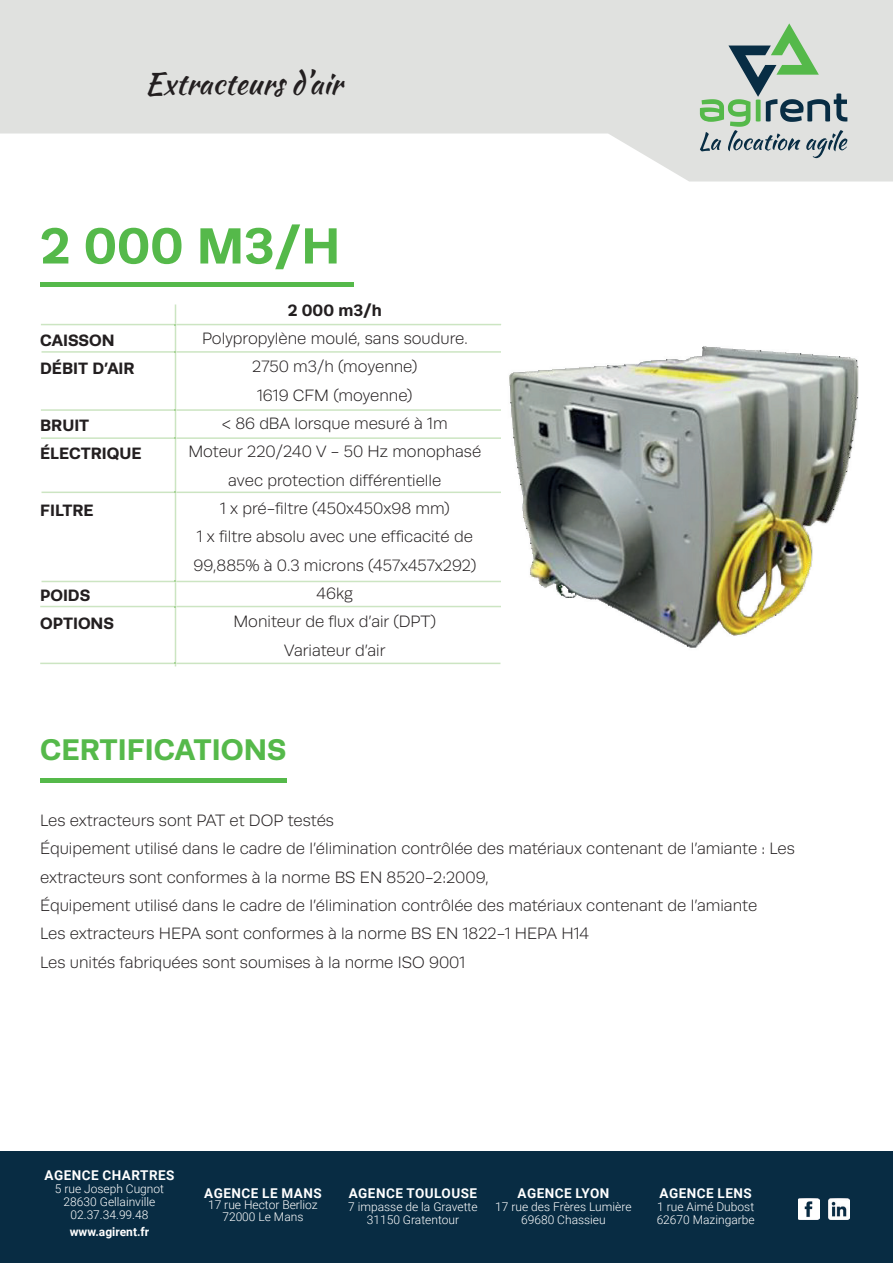
<style>
.page{position:relative;width:893px;height:1263px;background:#fff}
.page>*{position:absolute;margin:0;border:0;box-sizing:border-box;transform-origin:0 0}
.t1{font:700 51px "Runda";color:#55b94a}
.t2{font:30px "Kaushan Script";color:#231f20}
.t3{font:700 30px "Runda";color:#55b94a}
.t4{font:300 16.5px/28.3px "Runda";color:#231f20;text-align:center}
.t5{font:700 16.5px/28.3px "Runda";color:#231f20}
.t6{font:700 13.5px "Roboto";letter-spacing:.035em;color:#fff}
.t7{font:300 12px/13px "Roboto";color:#fff;text-align:center}
.t8{font:700 12px "Roboto";color:#fff}
</style>
<div class="page">
<svg style="left:0;top:0;width:893px;height:182px;fill:#e0e1df"></svg>
<svg style="left:700px;top:23px;width:147px;height:135px;background:#b6c5bc"></svg>
<div style="left:0;top:1151px;width:893px;height:112px;background:#082c43"></div>
<img style="left:798px;top:1198px;width:21px;height:21px">
<img style="left:828px;top:1198px;width:22px;height:21px">
<hr style="left:40px;top:282px;width:314px;height:4px;background:#55b94a">
<hr style="left:176px;top:409px;width:347px;height:2px;background:#cce5c2">
<hr style="left:41px;top:409px;width:134px;height:2px;background:#cce5c2">
<hr style="left:176px;top:324px;width:325px;height:1px;background:#cce5c2">
<hr style="left:41px;top:324px;width:134px;height:1px;background:#cce5c2">
<hr style="left:175px;top:353px;width:1px;height:56px;background:#cce5c2">
<hr style="left:175px;top:439px;width:1px;height:53px;background:#cce5c2">
<hr style="left:175px;top:493px;width:1px;height:88px;background:#cce5c2">
<hr style="left:175px;top:607px;width:1px;height:56px;background:#cce5c2">
<hr style="left:176px;top:437px;width:348px;height:2px;background:#cce5c2">
<hr style="left:41px;top:437px;width:134px;height:2px;background:#cce5c2">
<svg style="left:175px;top:409px;width:1px;height:30px"></svg>
<hr style="left:176px;top:351px;width:348px;height:2px;background:#cce5c2">
<hr style="left:42px;top:351px;width:133px;height:2px;background:#cce5c2">
<svg style="left:175px;top:304px;width:1px;height:49px"></svg>
<hr style="left:176px;top:492px;width:326px;height:1px;background:#cce5c2">
<hr style="left:42px;top:492px;width:133px;height:1px;background:#cce5c2">
<hr style="left:176px;top:606px;width:346px;height:1px;background:#cce5c2">
<hr style="left:40px;top:606px;width:135px;height:1px;background:#cce5c2">
<hr style="left:176px;top:663px;width:324px;height:1px;background:#cce5c2">
<hr style="left:40px;top:663px;width:135px;height:1px;background:#cce5c2">
<hr style="left:176px;top:581px;width:326px;height:1px;background:#cce5c2">
<hr style="left:42px;top:581px;width:133px;height:1px;background:#cce5c2">
<svg style="left:175px;top:581px;width:1px;height:26px"></svg>
<hr style="left:40px;top:779px;width:246px;height:4px;background:#55b94a">
<img style="left:502px;top:346px;width:357px;height:302px">
<h2 class="t2" style="left:145px;top:62px;width:199px">Extracteurs d’air</h2>
<h1 class="t1" style="left:40px;top:215px;width:302px">2 000 M3/H</h1>
<p class="t5" style="left:40px;top:325px;width:96px">CAISSON<br>DÉBIT D’AIR</p>
<p class="t5" style="left:40px;top:410px;width:103px">BRUIT<br>ÉLECTRIQUE</p>
<p class="t5" style="left:40px;top:495px;width:55px">FILTRE</p>
<p class="t5" style="left:40px;top:580px;width:75px">POIDS<br>OPTIONS</p>
<p class="t5" style="left:288px;top:295px;width:96px">2 000 m3/h</p>
<p class="t4" style="left:188px;top:324px;width:294px">Polypropylène moulé, sans soudure.<br>2750 m3/h (moyenne)<br>1619 CFM (moyenne)<br>&lt; 86 dBA lorsque mesuré à 1m<br>Moteur 220/240 V - 50 Hz monophasé avec protection différentielle<br>1 x pré-filtre (450x450x98 mm)<br>1 x filtre absolu avec une efficacité de<br>99,885% à 0.3 microns (457x457x292)<br>46kg<br>Moniteur de flux d’air (DPT)<br>Variateur d’air</p>
<h2 class="t3" style="left:40px;top:732px;width:248px">CERTIFICATIONS</h2>
<p class="t4" style="left:40px;top:806px;width:756px;text-align:left">Les extracteurs sont PAT et DOP testés<br>Équipement utilisé dans le cadre de l’élimination contrôlée des matériaux contenant de l’amiante : Les extracteurs sont conformes à la norme BS EN 8520-2:2009,<br>Équipement utilisé dans le cadre de l’élimination contrôlée des matériaux contenant de l’amiante<br>Les extracteurs HEPA sont conformes à la norme BS EN 1822-1 HEPA H14<br>Les unités fabriquées sont soumises à la norme ISO 9001</p>
<p class="t6" style="left:44px;top:1165px;width:132px">AGENCE CHARTRES</p>
<p class="t7" style="left:55px;top:1181px;width:111px">5 rue Joseph Cugnot<br>28630 Gellainville<br>02.37.34.99.48</p>
<p class="t8" style="left:70px;top:1223px;width:81px">www.agirent.fr</p>
<p class="t6" style="left:204px;top:1183px;width:119px">AGENCE LE MANS</p>
<p class="t7" style="left:208px;top:1198px;width:111px;line-height:11.6px">17 rue Hector Berlioz<br>72000 Le Mans</p>
<p class="t6" style="left:349px;top:1183px;width:130px">AGENCE TOULOUSE</p>
<p class="t7" style="left:348px;top:1199px;width:131px">7 impasse de la Gravette<br>31150 Gratentour</p>
<p class="t6" style="left:517px;top:1183px;width:93px">AGENCE LYON</p>
<p class="t7" style="left:495px;top:1199px;width:138px">17 rue des Frères Lumière<br>69680 Chassieu</p>
<p class="t6" style="left:660px;top:1183px;width:94px">AGENCE LENS</p>
<p class="t7" style="left:657px;top:1199px;width:100px;text-align:left">1 rue Aimé Dubost<br>62670 Mazingarbe</p>
</div>
